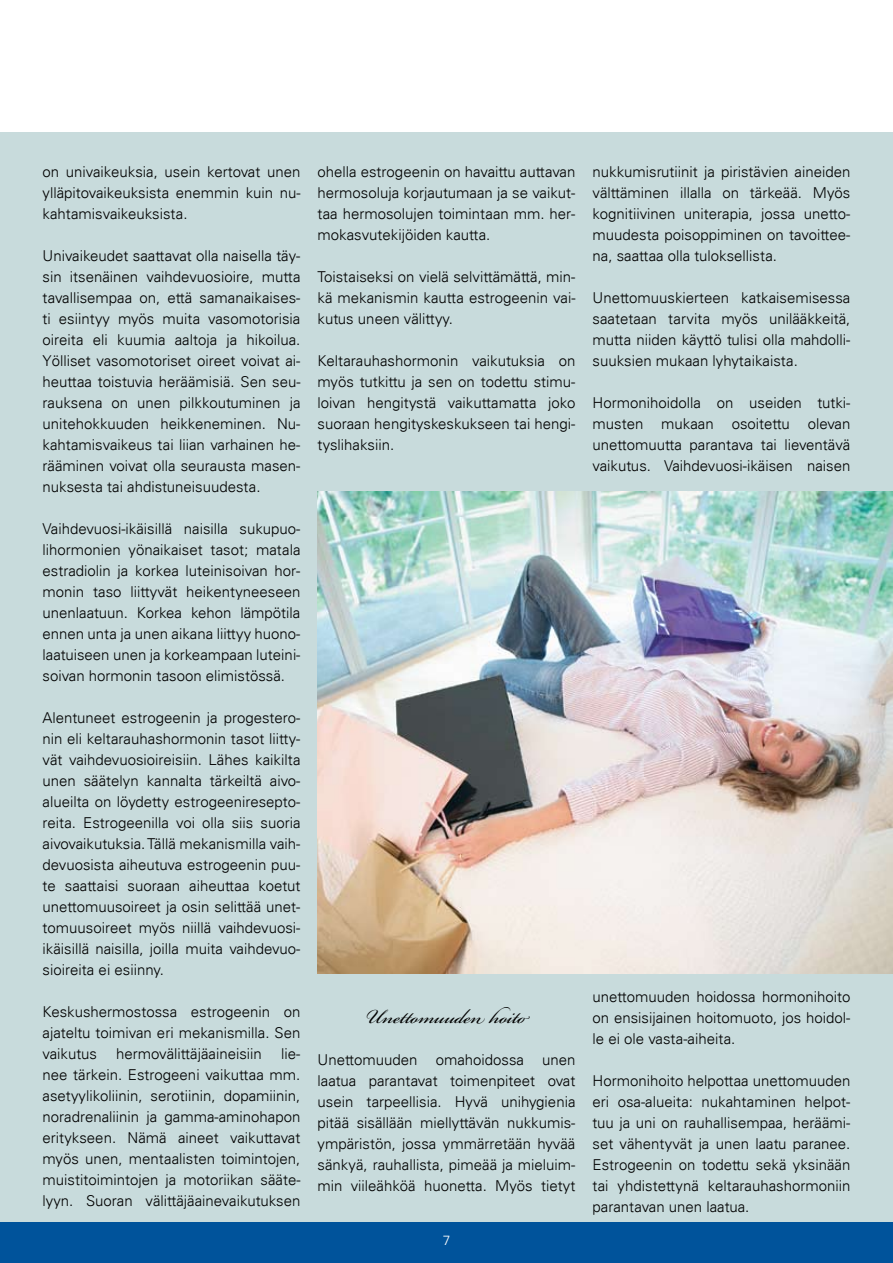
<style>
.page{position:relative;width:893px;height:1263px;background:#fff}
.page>*{position:absolute;margin:0;border:0;box-sizing:border-box;transform-origin:0 0}
.t1{font:31.5px "Bickham Script Pro";color:#000}
.t2{font:300 15px/21px "Univers LT";color:#000;text-align:justify}
.t3{font:300 13.5px "Univers LT";color:#fff}
</style>
<div class="page">
<div style="left:0;top:132px;width:893px;height:1131px;background:#c8dbdc"></div>
<img style="left:317px;top:491px;width:576px;height:483px">
<div style="left:0;top:1222px;width:893px;height:41px;background:#00539b"></div>
<p class="t2" style="left:43px;top:161px;width:259px">on univaikeuksia, usein kertovat unen ylläpitovaikeuksista enemmin kuin nu&shy;kahtamisvaikeuksista.</p>
<p class="t2" style="left:43px;top:245px;width:259px">Univaikeudet saattavat olla naisella täy&shy;sin itsenäinen vaihdevuosioire, mutta tavallisempaa on, että samanaikaises&shy;ti esiintyy myös muita vasomotorisia oireita eli kuumia aaltoja ja hikoilua.<br>Yölliset vasomotoriset oireet voivat ai&shy;heuttaa toistuvia heräämisiä. Sen seu&shy;rauksena on unen pilkkoutuminen ja unitehokkuuden heikkeneminen. Nu&shy;kahtamisvaikeus tai liian varhainen he&shy;rääminen voivat olla seurausta masen&shy;nuksesta tai ahdistuneisuudesta.</p>
<p class="t2" style="left:43px;top:518px;width:259px">Vaihdevuosi-ikäisillä naisilla sukupuo&shy;lihormonien yönaikaiset tasot; matala estradiolin ja korkea luteinisoivan hor&shy;monin taso liittyvät heikentyneeseen unenlaatuun. Korkea kehon lämpötila ennen unta ja unen aikana liittyy huono&shy;laatuiseen unen ja korkeampaan luteini&shy;soivan hormonin tasoon elimistössä.</p>
<p class="t2" style="left:43px;top:707px;width:259px">Alentuneet estrogeenin ja progestero&shy;nin eli keltarauhashormonin tasot liitty&shy;vät vaihdevuosioireisiin. Lähes kaikilta unen säätelyn kannalta tärkeiltä aivo&shy;alueilta on löydetty estrogeeniresepto&shy;reita. Estrogeenilla voi olla siis suoria aivovaikutuksia. Tällä mekanismilla vaih&shy;devuosista aiheutuva estrogeenin puu&shy;te saattaisi suoraan aiheuttaa koetut unettomuusoireet ja osin selittää unet&shy;tomuusoireet myös niillä vaihdevuosi&shy;ikäisillä naisilla, joilla muita vaihdevuo&shy;sioireita ei esiinny.</p>
<p class="t2" style="left:43px;top:1001px;width:259px">Keskushermostossa estrogeenin on ajateltu toimivan eri mekanismilla. Sen vaikutus</p>
<p class="t2" style="left:43px;top:1043px;width:259px;text-indent:239px">lie&shy;nee tärkein. Estrogeeni vaikuttaa mm. asetyylikoliinin, serotiinin, dopamiinin, noradrenaliinin ja gamma-aminohapon eritykseen. Nämä aineet vaikuttavat myös unen, mentaalisten toimintojen, muistitoimintojen ja motoriikan sääte&shy;lyyn. Suoran välittäjäainevaikutuksen</p>
<p class="t2" style="left:116px;top:1043px;width:147px">hermovälittäjäaineisiin</p>
<p class="t2" style="left:317px;top:161px;width:259px">ohella estrogeenin on havaittu auttavan hermosoluja korjautumaan ja se vaikut&shy;taa hermosolujen toimintaan mm. her&shy;mokasvutekijöiden kautta.</p>
<p class="t2" style="left:317px;top:266px;width:259px">Toistaiseksi on vielä selvittämättä, min&shy;kä mekanismin kautta estrogeenin vai&shy;kutus uneen välittyy.</p>
<p class="t2" style="left:317px;top:350px;width:259px">Keltarauhashormonin vaikutuksia on myös tutkittu ja sen on todettu stimu&shy;loivan hengitystä vaikuttamatta joko suoraan hengityskeskukseen tai hengi&shy;tyslihaksiin.</p>
<h1 class="t1" style="left:365px;top:993px;width:164px">Unettomuuden hoito</h1>
<p class="t2" style="left:317px;top:1049px;width:259px">Unettomuuden omahoidossa unen laatua parantavat toimenpiteet ovat usein tarpeellisia. Hyvä unihygienia pitää sisällään miellyttävän nukkumis&shy;ympäristön, jossa ymmärretään hyvää sänkyä, rauhallista, pimeää ja mieluim&shy;min viileähköä huonetta. Myös tietyt</p>
<p class="t3" style="left:443px;top:1232px;width:9px">7</p>
<p class="t2" style="left:592px;top:161px;width:259px">nukkumisrutiinit ja piristävien aineiden välttäminen illalla on tärkeää. Myös kognitiivinen uniterapia, jossa unetto&shy;muudesta poisoppiminen on tavoittee&shy;na, saattaa olla tuloksellista.</p>
<p class="t2" style="left:592px;top:287px;width:259px">Unettomuuskierteen katkaisemisessa saatetaan tarvita myös unilääkkeitä, mutta niiden käyttö tulisi olla mahdolli&shy;suuksien mukaan lyhytaikaista.</p>
<p class="t2" style="left:592px;top:392px;width:259px">Hormonihoidolla on useiden tutki&shy;musten mukaan osoitettu olevan unettomuutta parantava tai lieventävä vaikutus. Vaihdevuosi-ikäisen naisen</p>
<p class="t2" style="left:592px;top:986px;width:259px">unettomuuden hoidossa hormonihoito on ensisijainen hoitomuoto, jos hoidol&shy;le ei ole vasta-aiheita.</p>
<p class="t2" style="left:592px;top:1070px;width:259px">Hormonihoito helpottaa unettomuuden eri osa-alueita: nukahtaminen helpot&shy;tuu ja uni on rauhallisempaa, heräämi&shy;set vähentyvät ja unen laatu paranee.<br>Estrogeenin on todettu sekä yksinään tai yhdistettynä keltarauhashormoniin parantavan unen laatua.</p>
</div>
